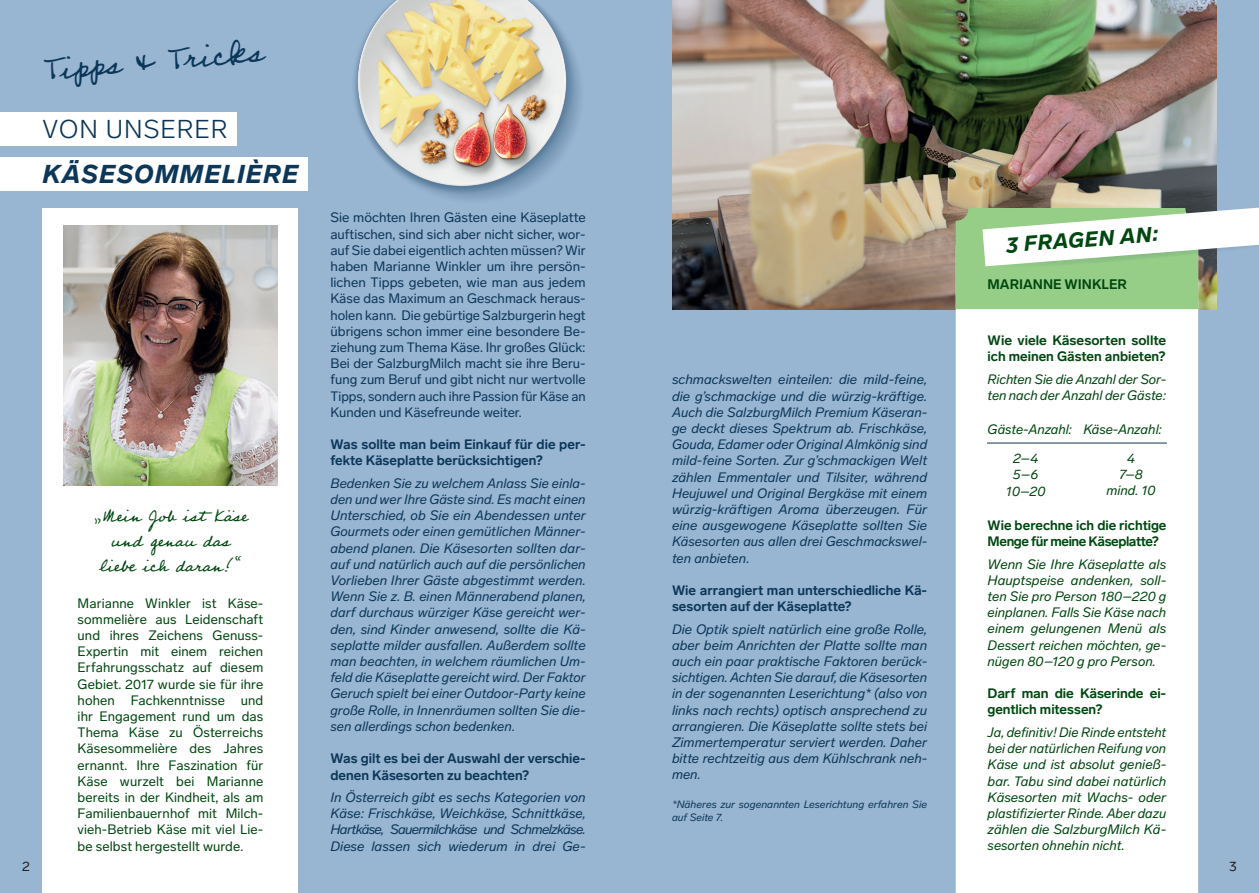
<style>
.page{position:relative;width:1259px;height:893px;background:#98b5d2}
.page>*{position:absolute;margin:0;border:0;box-sizing:border-box;transform-origin:0 0}
.t1{font:39px "Professor";color:#0c3759}
.t2{font:italic 900 25.5px "Lab Grotesque";letter-spacing:.04em;color:#0c3759}
.t3{font:300 25.5px "Lab Grotesque";letter-spacing:.04em;color:#0c3759}
.t4{font:21px/25.2px "Professor";color:#004710;text-align:center}
.t5{font:italic 900 21px "Lab Grotesque";color:#004710}
.t6{font:700 13.65px "Lab Grotesque";color:#004710}
.t7{font:italic 13.5px/16.2px "Lab Grotesque";color:#0c3759;text-align:justify}
.t8{font:italic 13.5px/16.2px "Lab Grotesque";color:#004710;text-align:center}
.t9{font:13.5px/16.2px "Lab Grotesque";color:#0c3759;text-align:justify}
.t10{font:13.5px/16.2px "Lab Grotesque";letter-spacing:.01em;color:#004710;text-align:justify}
.t11{font:700 13.5px/16.2px "Lab Grotesque";color:#0c3759}
.t12{font:700 13.5px/16.2px "Lab Grotesque";color:#004710}
.t13{font:700 13.5px/16.2px "Lab Grotesque";letter-spacing:-.03em;color:#004710}
.t14{font:13.5px "Lab Grotesque";color:#231f1f}
.t15{font:italic 10.5px/12.6px "Lab Grotesque";color:#0c3759}
.s1{font-style:normal}
</style>
<div class="page">
<div style="left:43px;top:208px;width:255px;height:685px;background:#fff"></div>
<img style="left:672px;top:0;width:544px;height:309px">
<div style="left:955px;top:309px;width:243px;height:584px;background:#fff"></div>
<hr style="left:987px;top:443px;width:180px;height:1px;background:#0c3759">
<div style="left:0;top:112px;width:236px;height:34px;background:#fff"></div>
<div style="left:0;top:157px;width:307px;height:34px;background:#fff"></div>
<img style="left:64px;top:225px;width:213px;height:261px">
<svg style="left:955px;top:208px;width:304px;height:101px;background:#b7d7b3"></svg>
<img style="left:354px;top:0;width:226px;height:200px">
<h1 class="t1" style="left:41px;top:43px;width:221px;rotate:-5deg">Tipps &amp; Tricks</h1>
<h2 class="t3" style="left:43px;top:114px;width:187px">VON UNSERER</h2>
<h2 class="t2" style="left:43px;top:159px;width:257px">KÄSESOMMELIÈRE</h2>
<h3 class="t4" style="left:93px;top:501px;width:156px">„Mein Job ist Käse und genau das liebe ich daran!“</h3>
<p class="t10" style="left:78px;top:595px;width:187px">Marianne Winkler ist Käse&shy;sommelière aus Leidenschaft und ihres Zeichens Genuss-Expertin mit einem reichen Erfahrungsschatz auf diesem Gebiet. 2017 wurde sie für ihre hohen Fachkenntnisse und ihr Engagement rund um das Thema Käse zu Österreichs Käsesommelière des Jahres ernannt. Ihre Faszination für Käse wurzelt bei Marianne bereits in der Kindheit, als am Familienbauernhof mit Milch&shy;vieh-Betrieb Käse mit viel Lie&shy;be selbst hergestellt wurde.</p>
<p class="t9" style="left:330px;top:210px;width:257px">Sie möchten Ihren Gästen eine Käseplatte auftischen, sind sich aber nicht sicher, wor&shy;auf Sie dabei eigentlich achten müssen? Wir haben Marianne Winkler um ihre persön&shy;lichen Tipps gebeten, wie man aus jedem Käse das Maximum an Geschmack heraus&shy;holen kann. Die gebürtige Salzburgerin hegt übrigens schon immer eine besondere Be&shy;ziehung zum Thema Käse. Ihr großes Glück:<br>Bei der SalzburgMilch macht sie ihre Beru&shy;fung zum Beruf und gibt nicht nur wertvolle Tipps, sondern auch ihre Passion für Käse an Kunden und Käsefreunde weiter.</p>
<p class="t11" style="left:330px;top:436px;width:257px">Was sollte man beim Einkauf für die per&shy;fekte Käseplatte berücksichtigen?</p>
<p class="t7" style="left:330px;top:475px;width:257px">Bedenken Sie zu welchem Anlass Sie einla&shy;den und wer Ihre Gäste sind. Es macht einen Unterschied, ob Sie ein Abendessen unter Gourmets oder einen gemütlichen Männer&shy;abend planen. Die Käsesorten sollten dar&shy;auf und natürlich auch auf die persönlichen Vorlieben Ihrer Gäste abgestimmt werden.<br>Wenn Sie z. B. einen Männerabend planen, darf durchaus würziger Käse gereicht wer&shy;den, sind Kinder anwesend, sollte die Kä&shy;seplatte milder ausfallen. Außerdem sollte man beachten, in welchem räumlichen Um&shy;feld die Käseplatte gereicht wird. Der Faktor Geruch spielt bei einer Outdoor-Party keine große Rolle, in Innenräumen sollten Sie die&shy;sen allerdings schon bedenken<span class="s1">.</span></p>
<p class="t11" style="left:330px;top:751px;width:257px">Was gilt es bei der Auswahl der verschie&shy;denen Käsesorten zu beachten?</p>
<p class="t7" style="left:330px;top:789px;width:257px">In Österreich gibt es sechs Kategorien von Käse: Frischkäse, Weichkäse, Schnittkäse, Hartkäse, Sauermilchkäse und Schmelzkäse.<br>Diese lassen sich wiederum in drei Ge-</p>
<p class="t7" style="left:672px;top:372px;width:257px">schmackswelten einteilen: die mild-feine, die g’schmackige und die würzig-kräftige.<br>Auch die SalzburgMilch Premium Käseran&shy;ge deckt dieses Spektrum ab. Frischkäse, Gouda, Edamer oder Original Almkönig sind mild-feine Sorten. Zur g’schmackigen Welt zählen Emmentaler und Tilsiter, während Heujuwel und Original Bergkäse mit einem würzig-kräftigen Aroma überzeugen. Für eine ausgewogene Käseplatte sollten Sie Käsesorten aus allen drei Geschmackswel&shy;ten anbieten<span class="s1">.</span></p>
<p class="t11" style="left:672px;top:582px;width:257px">Wie arrangiert man unterschiedliche Kä&shy;sesorten auf der Käseplatte?</p>
<p class="t7" style="left:672px;top:621px;width:257px">Die Optik spielt natürlich eine große Rolle, aber beim Anrichten der Platte sollte man auch ein paar praktische Faktoren berück&shy;sichtigen. Achten Sie darauf, die Käsesorten in der sogenannten Leserichtung* (also von links nach rechts) optisch ansprechend zu arrangieren. Die Käseplatte sollte stets bei Zimmertemperatur serviert werden. Daher bitte rechtzeitig aus dem Kühlschrank neh&shy;men.</p>
<p class="t15" style="left:672px;top:798px;width:257px">*Näheres zur sogenannten Leserichtung erfahren Sie auf Seite 7.</p>
<h3 class="t5" style="left:1005px;top:232px;width:155px;rotate:-4deg">3 FRAGEN AN:</h3>
<p class="t6" style="left:987px;top:276px;width:141px">MARIANNE WINKLER</p>
<p class="t12" style="left:987px;top:332px;width:180px">Wie viele Käsesorten sollte ich meinen Gästen anbieten?</p>
<p class="t8" style="left:987px;top:371px;width:180px;text-align:left">Richten Sie die Anzahl der Sor&shy;ten nach der Anzahl der Gäste:</p>
<p class="t8" style="left:987px;top:422px;width:176px">Gäste-Anzahl: Käse-Anzahl:</p>
<p class="t8" style="left:1106px;top:450px;width:51px">4<br>7–8 mind. 10</p>
<p class="t8" style="left:1006px;top:450px;width:41px">2–4<br>5–6<br>10–20</p>
<p class="t13" style="left:987px;top:517px;width:180px">Wie berechne ich die richtige<br>Menge für meine Käseplatte?</p>
<p class="t8" style="left:987px;top:556px;width:180px;text-align:justify">Wenn Sie Ihre Käseplatte als Hauptspeise andenken, soll&shy;ten Sie pro Person 180–220 g einplanen. Falls Sie Käse nach einem gelungenen Menü als Dessert reichen möchten, ge&shy;nügen 80–120 g pro Person.</p>
<p class="t12" style="left:987px;top:686px;width:180px">Darf man die Käserinde ei&shy;gentlich mitessen?</p>
<p class="t8" style="left:987px;top:724px;width:180px;text-align:justify">Ja, definitiv! Die Rinde entsteht bei der natürlichen Reifung von Käse und ist absolut genieß&shy;bar. Tabu sind dabei natürlich Käsesorten mit Wachs- oder plastifizierter Rinde. Aber dazu zählen die SalzburgMilch Kä&shy;sesorten ohnehin nicht.</p>
<p class="t14" style="left:22px;top:858px;width:9px">2</p>
<p class="t14" style="left:1229px;top:858px;width:9px">3</p>
</div>
